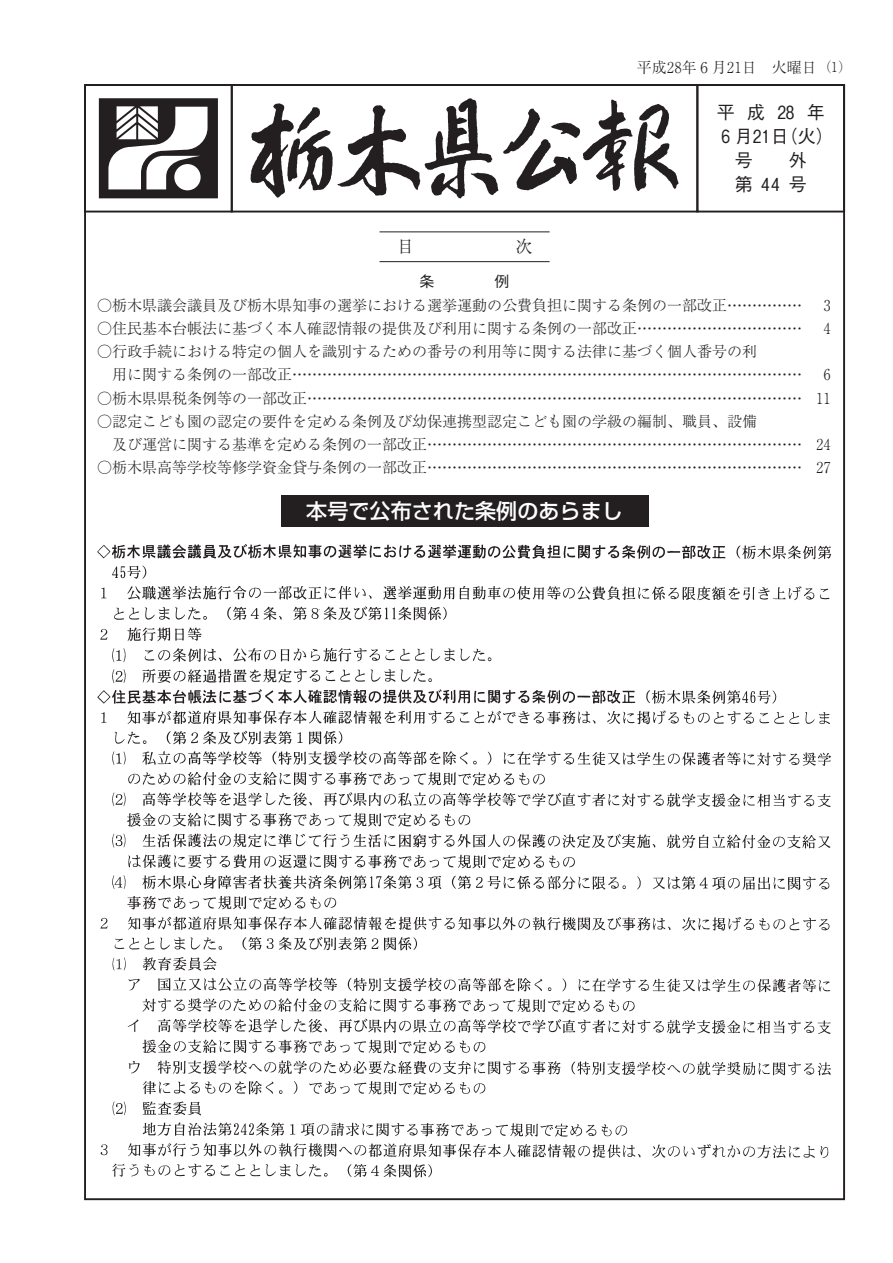
<style>
.page{position:relative;width:893px;height:1263px;background:#fff}
.page>*{position:absolute;margin:0;border:0;box-sizing:border-box;transform-origin:0 0}
.t1{font:500 21px "Shin Go Pr 5";letter-spacing:.005em;color:#fff}
.t2{font:500 18px/24px "Gothic BBB Pr 5";letter-spacing:.58em;color:#231f20;text-align:center}
.t3{font:300 15px "Ryumin";color:#231f20}
.t4{font:300 15px "Ryumin Pr 5";color:#231f20}
.t5{font:300 15px "Ryumin Pr 5";letter-spacing:.025em;color:#231f20}
.t6{font:300 15px "Ryumin Pr 5";color:#231f20;scale:.9 1}
.t7{font:500 15px "Gothic BBB Pr 5";color:#231f20}
.s1{font-family:"Ryumin"}
.s2{font-size:13.5px}
.s3{font-family:"Gothic BBB"}
.s4{font-family:"Ryumin Pr 5"}
</style>
<div class="page">
<svg style="left:99px;top:98px;width:119px;height:100px"></svg>
<div style="left:84px;top:84px;width:149px;height:128px;border:2px solid #231f20"></div>
<svg style="left:251px;top:98px;width:427px;height:100px"></svg>
<div style="left:231px;top:84px;width:467px;height:128px;border:2px solid #231f20"></div>
<div style="left:696px;top:84px;width:149px;height:128px;border:2px solid #231f20"></div>
<div style="left:281px;top:495px;width:367px;height:32px;background:#231f20"></div>
<hr style="left:379px;top:232px;width:171px;height:1px;background:#231f20">
<hr style="left:379px;top:261px;width:171px;height:1px;background:#231f20">
<img style="left:97px;top:544px;width:734px;height:634px">
<p class="t5" style="left:637px;top:55px;width:216px">平成28年<span class="s1">６</span>月21日　火曜日<span class="s2">（1）</span></p>
<p class="t2" style="left:717px;top:99px;width:118px">平成28年<br><span class="s3">６</span>月21日（火）号　　外第44号</p>
<p class="t7" style="left:420px;top:270px;width:16px">条</p>
<p class="t7" style="left:495px;top:270px;width:16px">例</p>
<p class="t4" style="left:97px;top:293px;width:706px">○栃木県議会議員及び栃木県知事の選挙における選挙運動の公費負担に関する条例の一部改正<span class="s1">……………</span></p>
<p class="t6" style="left:824px;top:293px;width:9px">3</p>
<p class="t4" style="left:97px;top:316px;width:706px">○住民基本台帳法に基づく本人確認情報の提供及び利用に関する条例の一部改正<span class="s1">……………………………</span></p>
<p class="t6" style="left:824px;top:316px;width:9px">4</p>
<p class="t4" style="left:97px;top:340px;width:661px">○行政手続における特定の個人を識別するための番号の利用等に関する法律に基づく個人番号の利</p>
<p class="t3" style="left:97px;top:367px;width:706px"><span class="s4">　用に関する条例の一部改正</span>…………………………………………………………………………………………</p>
<p class="t6" style="left:824px;top:363px;width:9px">6</p>
<p class="t3" style="left:97px;top:390px;width:735px"><span class="s4">○栃木県県税条例等の一部改正</span>……………………………………………………………………………………… <span class="s4">11</span></p>
<p class="t4" style="left:97px;top:409px;width:661px">○認定こども園の認定の要件を定める条例及び幼保連携型認定こども園の学級の編制、職員、設備</p>
<p class="t3" style="left:97px;top:437px;width:735px"><span class="s4">　及び運営に関する基準を定める条例の一部改正</span>………………………………………………………………… <span class="s4">24</span></p>
<p class="t3" style="left:97px;top:460px;width:735px"><span class="s4">○栃木県高等学校等修学資金貸与条例の一部改正</span>………………………………………………………………… <span class="s4">27</span></p>
<p class="t1" style="left:306px;top:494px;width:318px">本号で公布された条例のあらまし</p>
</div>
